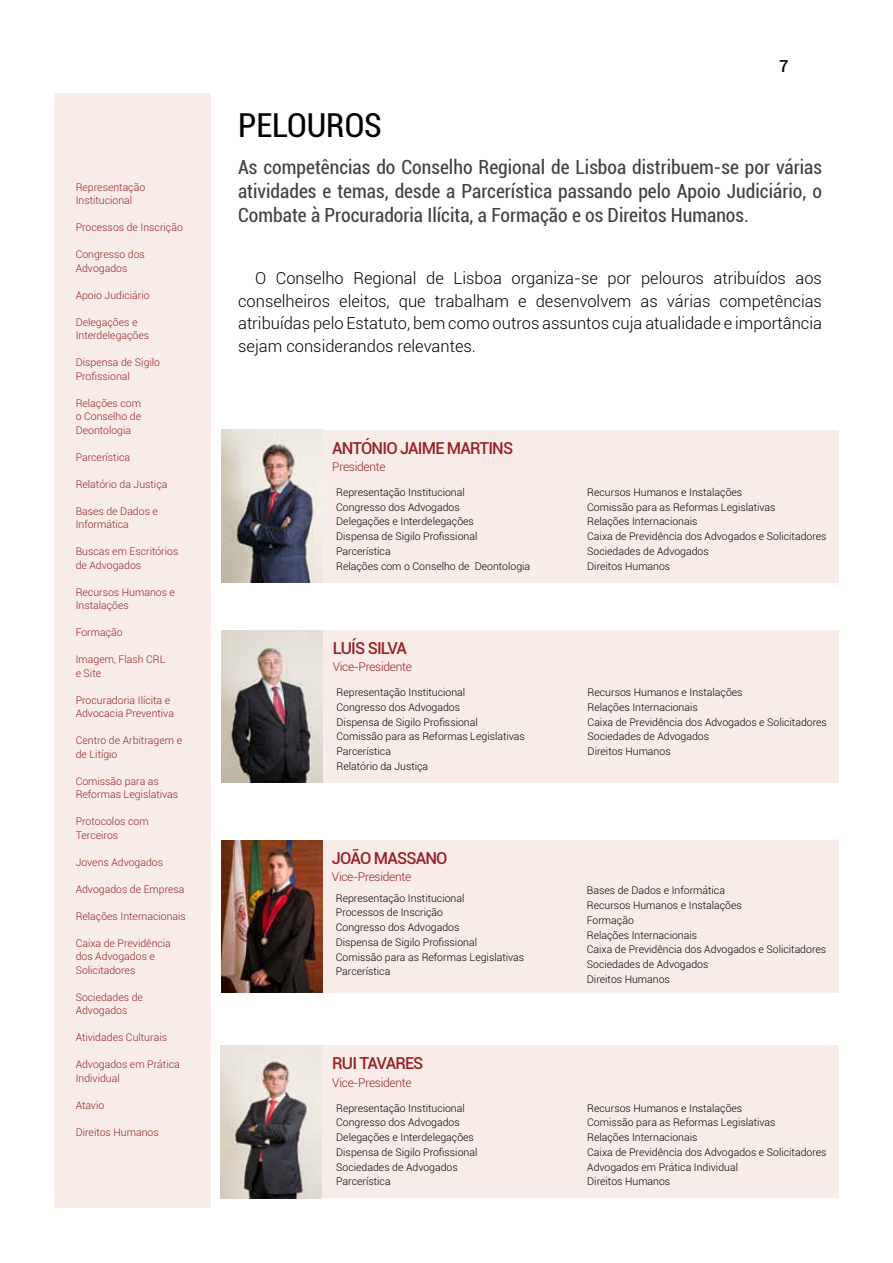
<style>
.page{position:relative;width:893px;height:1263px;background:#fff}
.page>*{position:absolute;margin:0;border:0;box-sizing:border-box;transform-origin:0 0}
.t1{font:condensed 33px "Roboto";color:#000}
.t2{font:condensed 19.5px/24px "Roboto";color:#414042;text-align:justify}
.t3{font:300 16.5px/22.5px "Roboto";color:#000;text-align:justify}
.t4{font:500 16.5px "Roboto";letter-spacing:-.05em;color:#952227}
.t5{font:500 16.5px "Roboto";color:#000}
.t6{font:300 12px "Roboto";letter-spacing:-.025em;color:#952227}
.t7{font:300 10.5px/14.7px "Roboto";color:#000}
.t8{font:300 10.5px/13.5px "Roboto";color:#952227}
</style>
<div class="page">
<div style="left:221px;top:630px;width:618px;height:153px;background:#f7ece8"></div>
<div style="left:54px;top:94px;width:157px;height:1114px;background:#f7ece8"></div>
<div style="left:221px;top:430px;width:618px;height:152px;background:#f7ece8"></div>
<img style="left:221px;top:430px;width:101px;height:152px">
<img style="left:221px;top:630px;width:101px;height:153px">
<div style="left:221px;top:1045px;width:618px;height:153px;background:#f7ece8"></div>
<div style="left:221px;top:840px;width:618px;height:152px;background:#f7ece8"></div>
<img style="left:221px;top:1045px;width:101px;height:153px">
<img style="left:221px;top:840px;width:102px;height:152px">
<p class="t8" style="left:76px;top:180px;width:71px">Representação<br>I nstitucional</p>
<p class="t8" style="left:76px;top:220px;width:109px">Processos de I nscrição</p>
<p class="t8" style="left:76px;top:247px;width:71px">Congresso dos<br>Advogados</p>
<p class="t8" style="left:76px;top:288px;width:76px">Apoio Judiciário</p>
<p class="t8" style="left:76px;top:315px;width:75px">Delegações e<br>I nterdelegações</p>
<p class="t8" style="left:76px;top:355px;width:86px">Dispensa de Sigilo<br>Profissional</p>
<p class="t8" style="left:76px;top:396px;width:67px;text-align:justify">Relações com o Conselho de Deontologia</p>
<p class="t8" style="left:76px;top:450px;width:56px">Parcerística</p>
<p class="t8" style="left:76px;top:477px;width:93px">Relatório da Justiça</p>
<p class="t8" style="left:76px;top:504px;width:84px">Bases de Dados e<br>I nformática</p>
<p class="t8" style="left:76px;top:544px;width:104px">Buscas em Escritórios de Advogados</p>
<p class="t8" style="left:76px;top:585px;width:101px">Recursos H umanos e<br>I nstalações</p>
<p class="t8" style="left:76px;top:625px;width:48px">Formação</p>
<p class="t8" style="left:76px;top:652px;width:90px">I magem, Flash CRL e Site</p>
<p class="t8" style="left:76px;top:693px;width:100px">Procuradoria I lícita e<br>Advocacia Preventiva</p>
<p class="t8" style="left:76px;top:733px;width:108px">Centro de Arbitragem e de Litígio</p>
<p class="t8" style="left:76px;top:774px;width:104px">Comissão para as<br>Reformas Legislativas</p>
<p class="t8" style="left:76px;top:814px;width:74px">Protocolos com<br>Terceiros</p>
<p class="t8" style="left:76px;top:855px;width:89px">Jovens Advogados</p>
<p class="t8" style="left:76px;top:882px;width:110px">Advogados de Empresa</p>
<p class="t8" style="left:76px;top:909px;width:112px">Relações I nternacionais</p>
<p class="t8" style="left:76px;top:936px;width:97px">Caixa de Previdência dos Advogados e<br>Solicitadores</p>
<p class="t8" style="left:76px;top:990px;width:69px">Sociedades de<br>Advogados</p>
<p class="t8" style="left:76px;top:1030px;width:93px">Atividades Culturais</p>
<p class="t8" style="left:76px;top:1057px;width:106px">Advogados em Prática<br>I ndividual</p>
<p class="t8" style="left:76px;top:1098px;width:30px">Atavio</p>
<p class="t8" style="left:76px;top:1125px;width:85px">Direitos H umanos</p>
<h3 class="t5" style="left:779px;top:54px;width:11px">7</h3>
<h1 class="t1" style="left:238px;top:103px;width:145px">Pelouros</h1>
<h2 class="t2" style="left:238px;top:154px;width:585px">As competências do Conselho Regional de Lisboa distribuem-se por várias atividades e temas, desde a Parcerística passando pelo Apoio Judiciário, o Combate à Procuradoria Ilícita, a Formação e os Direitos Humanos.</h2>
<p class="t3" style="left:238px;top:266px;width:585px;text-indent:17px">O Conselho Regional de Lisboa organiza-se por pelouros atribuídos aos conselheiros eleitos, que trabalham e desenvolvem as várias competências atribuídas pelo Estatuto, bem como outros assuntos cuja atualidade e importância sejam considerandos relevantes.</p>
<h3 class="t4" style="left:332px;top:436px;width:182px">ANTÓNIO JAIME MARTINS</h3>
<p class="t6" style="left:332px;top:459px;width:55px">Presidente</p>
<p class="t7" style="left:336px;top:484px;width:196px">Representação I nstitucional<br>Congresso dos Advogados<br>Delegações e I nterdelegações<br>Dispensa de Sigilo Profissional<br>Parcerística<br>Relações com o Conselho de Deontologia</p>
<p class="t7" style="left:587px;top:484px;width:241px">Recursos H umanos e I nstalações<br>Comissão para as Reformas Legislativas<br>Relações I nternacionais<br>Caixa de Previdência dos Advogados e Solicitadores<br>Sociedades de Advogados<br>Direitos H umanos</p>
<h3 class="t4" style="left:333px;top:636px;width:74px">LUÍS SI LVA</h3>
<p class="t6" style="left:333px;top:659px;width:81px">Vice-Presidente</p>
<p class="t7" style="left:337px;top:685px;width:190px">Representação I nstitucional<br>Congresso dos Advogados<br>Dispensa de Sigilo Profissional<br>Comissão para as Reformas Legislativas<br>Parcerística<br>Relatório da Justiça</p>
<p class="t7" style="left:588px;top:685px;width:241px">Recursos H umanos e I nstalações<br>Relações I nternacionais<br>Caixa de Previdência dos Advogados e Solicitadores<br>Sociedades de Advogados<br>Direitos H umanos</p>
<h3 class="t4" style="left:332px;top:846px;width:54px">JOÃO MASSANO</h3>
<p class="t6" style="left:332px;top:869px;width:81px">Vice-Presidente</p>
<p class="t7" style="left:336px;top:890px;width:190px">Representação I nstitucional<br>Processos de I nscrição<br>Congresso dos Advogados<br>Dispensa de Sigilo Profissional<br>Comissão para as Reformas Legislativas<br>Parcerística</p>
<p class="t7" style="left:587px;top:883px;width:241px">Bases de Dados e I nformática<br>Recursos H umanos e I nstalações<br>Formação<br>Relações I nternacionais<br>Caixa de Previdência dos Advogados e Solicitadores<br>Sociedades de Advogados<br>Direitos H umanos</p>
<h3 class="t4" style="left:332px;top:1052px;width:64px">RUI TAVARES</h3>
<p class="t6" style="left:332px;top:1074px;width:81px">Vice-Presidente</p>
<p class="t7" style="left:336px;top:1100px;width:143px">Representação I nstitucional<br>Congresso dos Advogados<br>Delegações e I nterdelegações<br>Dispensa de Sigilo Profissional<br>Sociedades de Advogados<br>Parcerística</p>
<p class="t7" style="left:587px;top:1100px;width:241px">Recursos H umanos e I nstalações<br>Comissão para as Reformas Legislativas<br>Relações I nternacionais<br>Caixa de Previdência dos Advogados e Solicitadores Advogados em Prática I ndividual<br>Direitos H umanos</p>
</div>
